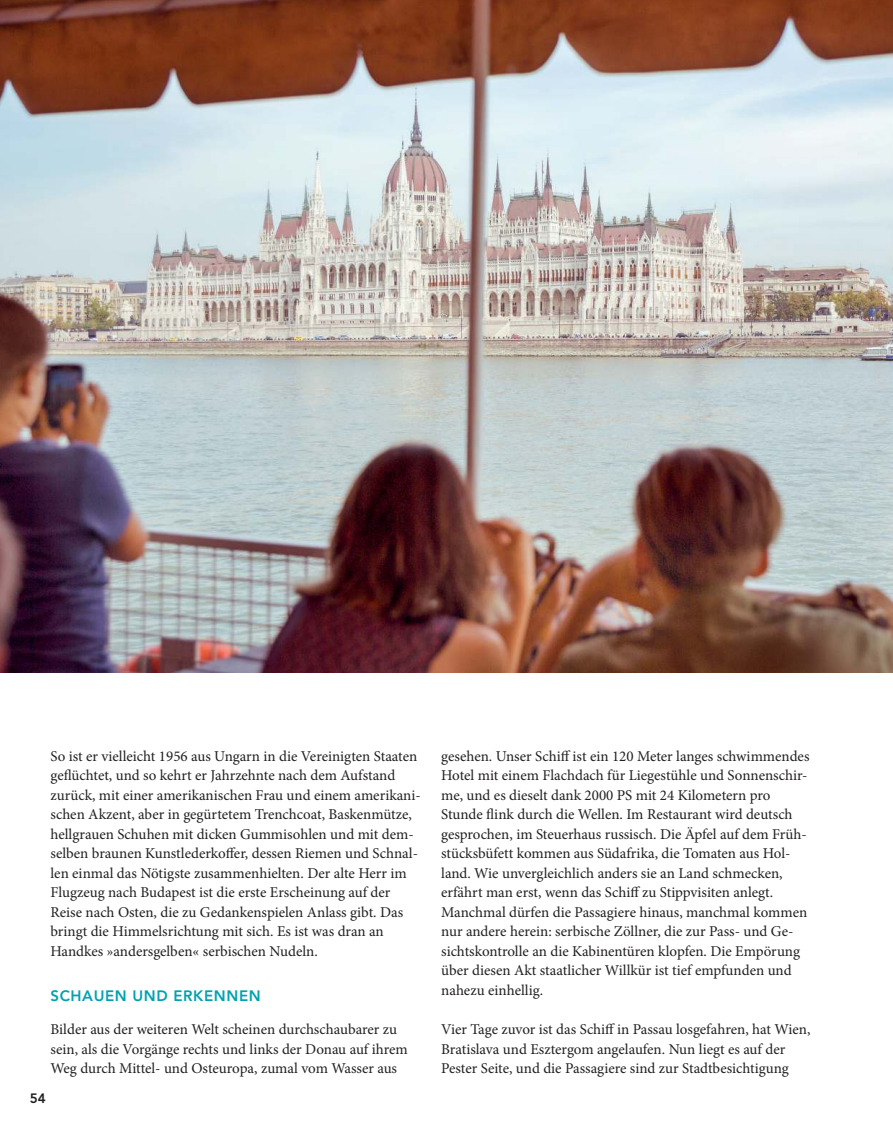
<style>
.page{position:relative;width:893px;height:1127px;background:#fff}
.page>*{position:absolute;margin:0;border:0;box-sizing:border-box;transform-origin:0 0}
.t1{font:15px/19.5px "Minion Pro";color:#221f1f}
.t2{font:800 15px "Avenir LT Std";letter-spacing:.04em;color:#00a2b1}
.t3{font:800 13.5px "Avenir LT Std";color:#221f1f}
</style>
<div class="page">
<img style="left:0;top:0;width:893px;height:672px">
<p class="t1" style="left:50px;top:747px;width:372px">So ist er vielleicht 1956 aus Ungarn in die Vereinigten Staaten geflüchtet, und so kehrt er Jahrzehnte nach dem Aufstand zurück, mit einer amerikanischen Frau und einem amerikani&shy;schen Akzent, aber in gegürtetem Trenchcoat, Baskenmütze, hellgrauen Schuhen mit dicken Gummisohlen und mit dem&shy;selben braunen Kunstlederkoffer, dessen Riemen und Schnal&shy;len einmal das Nötigste zusammenhielten. Der alte Herr im Flugzeug nach Budapest ist die erste Erscheinung auf der Reise nach Osten, die zu Gedankenspielen Anlass gibt. Das bringt die Himmelsrichtung mit sich. Es ist was dran an Handkes »andersgelben« serbischen Nudeln.</p>
<p class="t2" style="left:50px;top:987px;width:212px">SCHAUEN UND ERKENNEN</p>
<p class="t1" style="left:50px;top:1020px;width:359px">Bilder aus der weiteren Welt scheinen durchschaubarer zu sein, als die Vorgänge rechts und links der Donau auf ihrem<br>Weg durch Mittel- und Osteuropa, zumal vom Wasser aus</p>
<p class="t3" style="left:30px;top:1090px;width:17px">54</p>
<p class="t1" style="left:441px;top:747px;width:370px">gesehen. Unser Schiff ist ein 120 Meter langes schwimmendes Hotel mit einem Flachdach für Liegestühle und Sonnenschir&shy;me, und es dieselt dank 2000 PS mit 24 Kilometern pro Stunde flink durch die Wellen. Im Restaurant wird deutsch gesprochen, im Steuerhaus russisch. Die Äpfel auf dem Früh&shy;stücksbüfett kommen aus Südafrika, die Tomaten aus Hol&shy;land. Wie unvergleichlich anders sie an Land schmecken, erfährt man erst, wenn das Schiff zu Stippvisiten anlegt.<br>Manchmal dürfen die Passagiere hinaus, manchmal kommen nur andere herein: serbische Zöllner, die zur Pass- und Ge&shy;sichtskontrolle an die Kabinentüren klopfen. Die Empörung über diesen Akt staatlicher Willkür ist tief empfunden und nahezu einhellig.</p>
<p class="t1" style="left:441px;top:1020px;width:371px">Vier Tage zuvor ist das Schiff in Passau losgefahren, hat Wien,<br>Bratislava und Esztergom angelaufen. Nun liegt es auf der<br>Pester Seite, und die Passagiere sind zur Stadtbesichtigung</p>
</div>
